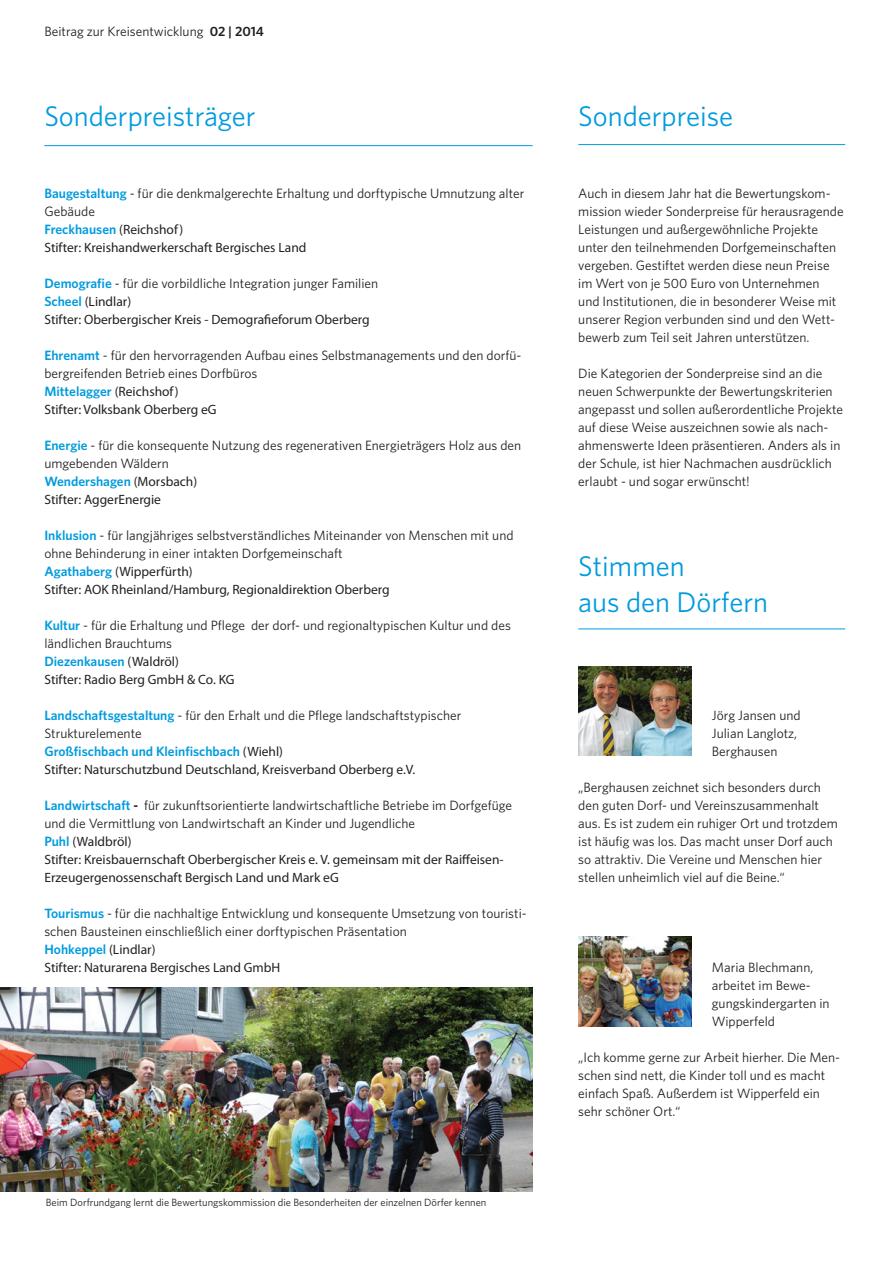
<style>
.page{position:relative;width:893px;height:1263px;background:#fff}
.page>*{position:absolute;margin:0;border:0;box-sizing:border-box;transform-origin:0 0}
.t1{font:28.5px/36px "Whitney";color:#009bde}
.t2{font:13.5px/18px "Whitney";color:#231f20}
.t3{font:13.5px/18px "Myriad Pro";color:#231f20}
.t4{font:10.5px "Whitney";color:#231f20}
.s1{font-weight:600}
.s2{font-weight:600;color:#009bde}
.s3{font-family:"Myriad Pro"}
.s4{font-family:"Whitney";font-weight:600;color:#009bde}
</style>
<div class="page">
<hr style="left:578px;top:144px;width:267px;height:1px;background:#009bde">
<img style="left:0;top:987px;width:533px;height:204px">
<hr style="left:44px;top:145px;width:489px;height:1px;background:#009bde">
<hr style="left:578px;top:628px;width:267px;height:1px;background:#009bde">
<img style="left:578px;top:666px;width:114px;height:90px">
<img style="left:578px;top:937px;width:114px;height:90px">
<p class="t2" style="left:44px;top:22px;width:221px">Beitrag zur Kreisentwicklung <span class="s1">02 | 2014</span></p>
<h1 class="t1" style="left:44px;top:98px;width:213px">Sonderpreisträger</h1>
<p class="t2" style="left:44px;top:184px;width:481px"><span class="s2">Baugestaltung</span> - für die denkmalgerechte Erhaltung und dorftypische Umnutzung alter<br>Gebäude<br><span class="s2">Freckhausen</span> <span class="s3">(Reichshof)</span></p>
<p class="t3" style="left:44px;top:238px;width:264px">Stifter: Kreishandwerkerschaft Bergisches Land</p>
<p class="t2" style="left:44px;top:274px;width:335px"><span class="s2">Demografie</span> - für die vorbildliche Integration junger Familien</p>
<p class="t3" style="left:44px;top:292px;width:327px"><span class="s4">Scheel</span> (Lindlar)<br>Stifter: Oberbergischer Kreis - Demografieforum Oberberg</p>
<p class="t2" style="left:44px;top:346px;width:478px"><span class="s2">Ehrenamt</span> - für den hervorragenden Aufbau eines Selbstmanagements und den dorfü&shy;bergreifenden Betrieb eines Dorfbüros<br><span class="s2">Mittelagger</span> <span class="s3">(Reichshof)</span></p>
<p class="t3" style="left:44px;top:400px;width:174px">Stifter: Volksbank Oberberg eG</p>
<p class="t2" style="left:44px;top:436px;width:478px"><span class="s2">Energie</span> - für die konsequente Nutzung des regenerativen Energieträgers Holz aus den umgebenden Wäldern<br><span class="s2">Wendershagen</span> <span class="s3">(Morsbach)</span></p>
<p class="t3" style="left:44px;top:490px;width:118px">Stifter: AggerEnergie</p>
<p class="t2" style="left:44px;top:526px;width:471px"><span class="s2">Inklusion</span> - für langjähriges selbstverständliches Miteinander von Menschen mit und ohne Behinderung in einer intakten Dorfgemeinschaft</p>
<p class="t3" style="left:44px;top:562px;width:347px"><span class="s4">Agathaberg</span> (Wipperfürth)<br>Stifter: AOK Rheinland/Hamburg, Regionaldirektion Oberberg</p>
<p class="t2" style="left:44px;top:616px;width:468px"><span class="s2">Kultur</span> - für die Erhaltung und Pflege der dorf- und regionaltypischen Kultur und des ländlichen Brauchtums<br><span class="s2">Diezenkausen</span> <span class="s3">(Waldröl)</span></p>
<p class="t3" style="left:44px;top:670px;width:192px">Stifter: Radio Berg GmbH &amp; Co. KG</p>
<p class="t2" style="left:44px;top:706px;width:419px"><span class="s2">Landschaftsgestaltung</span> - für den Erhalt und die Pflege landschaftstypischer<br>Strukturelemente<br><span class="s2">Großfischbach und Kleinfischbach</span> <span class="s3">(Wiehl)</span></p>
<p class="t3" style="left:44px;top:760px;width:373px">Stifter: Naturschutzbund Deutschland, Kreisverband Oberberg e.V.</p>
<p class="t2" style="left:44px;top:796px;width:469px"><span class="s2">Landwirtschaft</span> <span class="s1">-</span> für zukunftsorientierte landwirtschaftliche Betriebe im Dorfgefüge und die Vermittlung von Landwirtschaft an Kinder und Jugendliche</p>
<p class="t3" style="left:44px;top:832px;width:461px"><span class="s4">Puhl</span> (Waldbröl)<br>Stifter: Kreisbauernschaft Oberbergischer Kreis e. V. gemeinsam mit der Raiffeisen-<br>Erzeugergenossenschaft Bergisch Land und Mark eG</p>
<p class="t2" style="left:44px;top:904px;width:484px"><span class="s2">Tourismus</span> - für die nachhaltige Entwicklung und konsequente Umsetzung von touristi&shy;schen Bausteinen einschließlich einer dorftypischen Präsentation<br><span class="s2">Hohkeppel</span> <span class="s3">(Lindlar)</span></p>
<p class="t3" style="left:44px;top:958px;width:237px">Stifter: Naturarena Bergisches Land GmbH</p>
<p class="t4" style="left:46px;top:1196px;width:442px">Beim Dorfrundgang lernt die Bewertungskommission die Besonderheiten der einzelnen Dörfer kennen</p>
<h1 class="t1" style="left:578px;top:98px;width:156px">Sonderpreise</h1>
<p class="t2" style="left:578px;top:184px;width:267px">Auch in diesem Jahr hat die Bewertungskom&shy;mission wieder Sonderpreise für herausragende Leistungen und außergewöhnliche Projekte unter den teilnehmenden Dorfgemeinschaften vergeben. Gestiftet werden diese neun Preise im Wert von je 500 Euro von Unternehmen und Institutionen, die in besonderer Weise mit unserer Region verbunden sind und den Wett&shy;bewerb zum Teil seit Jahren unterstützen.</p>
<p class="t2" style="left:578px;top:364px;width:266px">Die Kategorien der Sonderpreise sind an die neuen Schwerpunkte der Bewertungskriterien angepasst und sollen außerordentliche Projekte auf diese Weise auszeichnen sowie als nach&shy;ahmenswerte Ideen präsentieren. Anders als in der Schule, ist hier Nachmachen ausdrücklich erlaubt - und sogar erwünscht!</p>
<h1 class="t1" style="left:578px;top:548px;width:191px">Stimmen<br>aus den Dörfern</h1>
<p class="t2" style="left:712px;top:706px;width:90px">Jörg Jansen und<br>Julian Langlotz,<br>Berghausen</p>
<p class="t2" style="left:578px;top:778px;width:261px">„Berghausen zeichnet sich besonders durch den guten Dorf- und Vereinszusammenhalt aus. Es ist zudem ein ruhiger Ort und trotzdem ist häufig was los. Das macht unser Dorf auch so attraktiv. Die Vereine und Menschen hier stellen unheimlich viel auf die Beine.“</p>
<p class="t2" style="left:712px;top:958px;width:119px">Maria Blechmann, arbeitet im Bewe&shy;gungskindergarten in<br>Wipperfeld</p>
<p class="t2" style="left:578px;top:1048px;width:263px">„Ich komme gerne zur Arbeit hierher. Die Men&shy;schen sind nett, die Kinder toll und es macht einfach Spaß. Außerdem ist Wipperfeld ein sehr schöner Ort.“</p>
</div>
